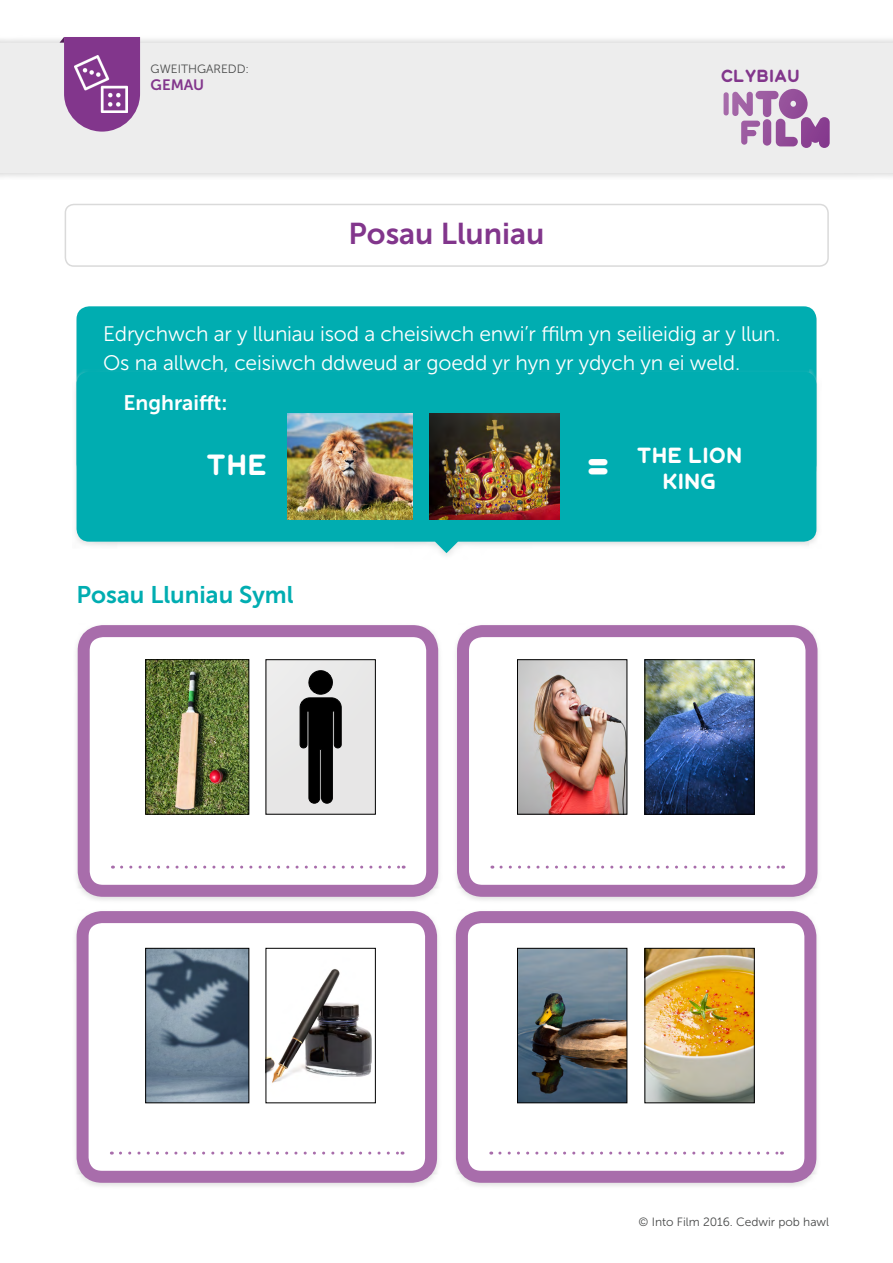
<style>
.page{position:relative;width:893px;height:1263px;background:#fff}
.page>*{position:absolute;margin:0;border:0;box-sizing:border-box;transform-origin:0 0}
.t1{font:30px "Museo Sans 700";color:#82368c}
.t2{font:600 30px "Into Film Rounded";color:#fff}
.t3{font:24px "Museo Sans 700";color:#00adb1}
.t4{font:600 22.5px/25.5px "Into Film Rounded";color:#fff}
.t5{font:21px/28.5px "Museo Sans 300";letter-spacing:-.01em;color:#fff}
.t6{font:21px "Museo Sans 700";color:#fff}
.t7{font:600 18px "Into Film Rounded";color:#82368c}
.t8{font:15px "Museo Sans 700";color:#82368c}
.t9{font:12px "Museo Sans 300";color:#484949}
</style>
<div class="page">
<div style="left:0;top:36px;width:893px;height:138px;background:#f3f3f3"></div>
<div style="left:0;top:41px;width:893px;height:139px;background:#ededed"></div>
<svg style="left:60px;top:37px;width:80px;height:95px"></svg>
<img style="left:74px;top:55px;width:54px;height:58px">
<div style="left:724px;top:92px;width:5px;height:23px;background:#a66baa;border-radius:3px"></div>
<svg style="left:732px;top:89px;width:98px;height:59px"></svg>
<div style="left:77px;top:306px;width:739px;height:63px;background:#00adb1"></div>
<div style="left:72px;top:369px;width:749px;height:190px;background:#dadada;opacity:.75"></div>
<svg style="left:77px;top:372px;width:739px;height:181px;background:#14b2b5"></svg>
<img style="left:288px;top:414px;width:124px;height:105px">
<img style="left:429px;top:414px;width:131px;height:105px">
<div style="left:72px;top:909px;width:370px;height:280px;background:#dadada;opacity:.75"></div>
<div style="left:83px;top:917px;width:348px;height:260px;background:#fff;border-radius:20px"></div>
<div style="left:77px;top:911px;width:360px;height:272px;border:12px solid #a86dab;border-radius:20px"></div>
<div style="left:452px;top:909px;width:369px;height:280px;background:#dadada;opacity:.75"></div>
<div style="left:462px;top:917px;width:348px;height:260px;background:#fff;border-radius:20px"></div>
<div style="left:456px;top:911px;width:360px;height:272px;border:12px solid #a86dab;border-radius:20px"></div>
<svg style="left:120px;top:1151px;width:283px;height:3px"></svg>
<svg style="left:500px;top:1151px;width:282px;height:3px"></svg>
<div style="left:73px;top:623px;width:370px;height:280px;background:#dadada;opacity:.75"></div>
<div style="left:84px;top:631px;width:348px;height:260px;background:#fff;border-radius:20px"></div>
<div style="left:78px;top:625px;width:360px;height:272px;border:12px solid #a86dab;border-radius:20px"></div>
<div style="left:453px;top:623px;width:369px;height:280px;background:#dadada;opacity:.75"></div>
<div style="left:463px;top:631px;width:348px;height:260px;background:#fff;border-radius:20px"></div>
<div style="left:457px;top:625px;width:360px;height:272px;border:12px solid #a86dab;border-radius:20px"></div>
<svg style="left:122px;top:865px;width:282px;height:3px"></svg>
<svg style="left:501px;top:865px;width:283px;height:3px"></svg>
<div style="left:266px;top:660px;width:109px;height:154px;background:#e7e7e7"></div>
<div style="left:266px;top:659px;width:110px;height:155px;border:1px solid #000"></div>
<svg style="left:299px;top:670px;width:43px;height:134px"></svg>
<img style="left:147px;top:661px;width:100px;height:151px">
<div style="left:145px;top:659px;width:104px;height:155px;border:1px solid #000"></div>
<img style="left:519px;top:661px;width:106px;height:151px">
<div style="left:517px;top:659px;width:110px;height:155px;border:1px solid #000"></div>
<img style="left:647px;top:661px;width:106px;height:151px">
<div style="left:645px;top:659px;width:110px;height:155px;border:1px solid #000"></div>
<img style="left:268px;top:969px;width:104px;height:114px">
<div style="left:266px;top:948px;width:110px;height:155px;border:1px solid #000"></div>
<img style="left:147px;top:950px;width:100px;height:151px">
<div style="left:145px;top:948px;width:104px;height:155px;border:1px solid #000"></div>
<img style="left:519px;top:950px;width:106px;height:151px">
<div style="left:517px;top:948px;width:110px;height:155px;border:1px solid #000"></div>
<img style="left:647px;top:950px;width:106px;height:151px">
<div style="left:645px;top:948px;width:110px;height:155px;border:1px solid #000"></div>
<div style="left:65px;top:204px;width:764px;height:63px;border:2px solid #dadada;border-radius:9px"></div>
<p class="t9" style="left:151px;top:63px;width:100px">GWEITHGAREDD:</p>
<p class="t8" style="left:151px;top:77px;width:55px">GEMAU</p>
<h1 class="t1" style="left:348px;top:217px;width:197px">Posau Lluniau</h1>
<p class="t7" style="left:721px;top:66px;width:81px">CLYBIAU</p>
<p class="t5" style="left:103px;top:320px;width:679px">Edrychwch ar y lluniau isod a cheisiwch enwi’r ffilm yn seilieidig ar y llun.<br>Os na allwch, ceisiwch ddweud ar goedd yr hyn yr ydych yn ei weld.</p>
<p class="t6" style="left:123px;top:391px;width:106px">Enghraifft:</p>
<h1 class="t2" style="left:206px;top:448px;width:63px">THE</h1>
<p class="t4" style="left:587px;top:441px;width:157px;text-indent:50px">THE LION <sup>=</sup> KING</p>
<p class="t3" style="left:77px;top:581px;width:219px">Posau Lluniau Syml</p>
<p class="t9" style="left:639px;top:1216px;width:192px">© Into Film 2016. Cedwir pob hawl</p>
</div>
